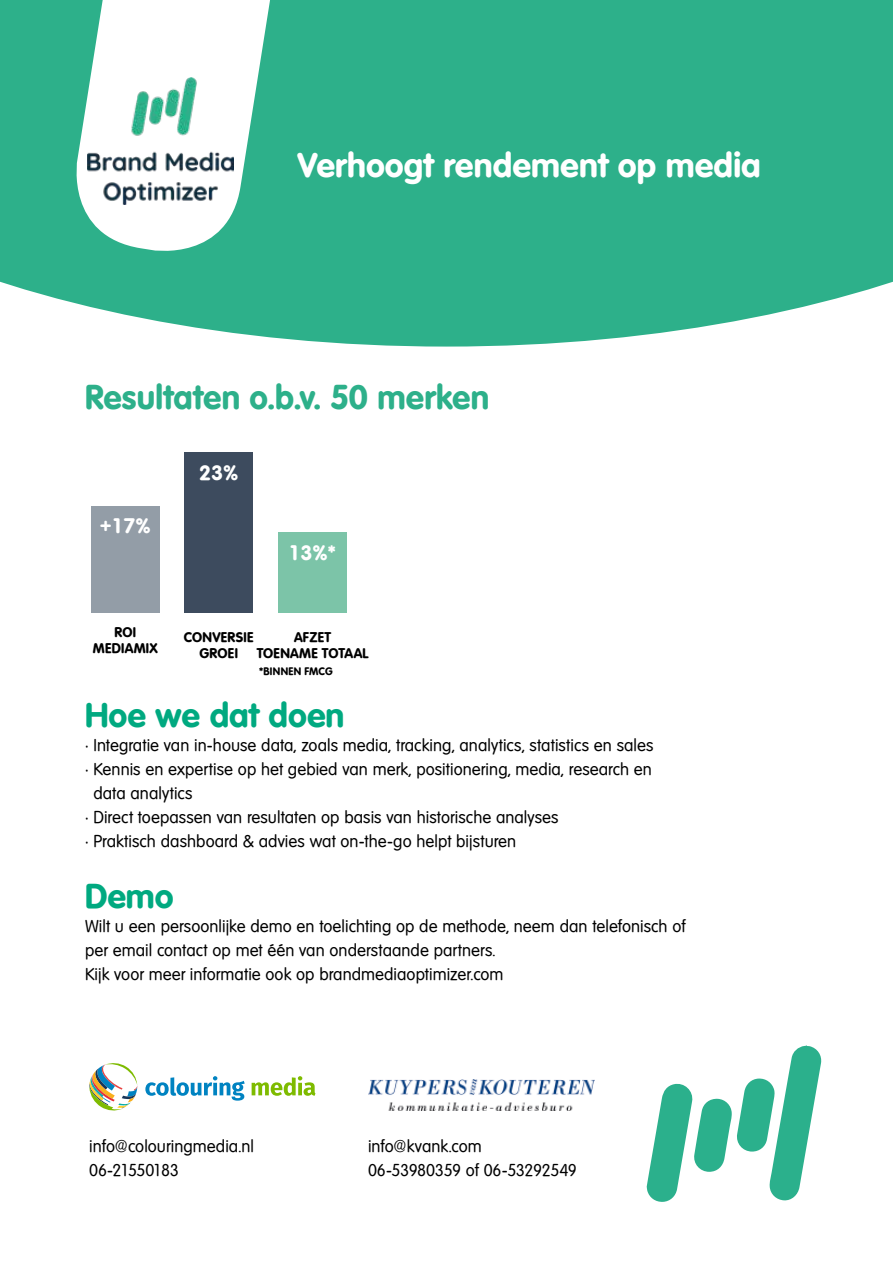
<style>
.page{position:relative;width:893px;height:1263px;background:#fff}
.page>*{position:absolute;margin:0;border:0;box-sizing:border-box;transform-origin:0 0}
.t1{font:700 33px "Volkswagen";letter-spacing:.005em;color:#2db08a}
.t2{font:700 33px "Volkswagen";letter-spacing:.005em;color:#fff}
.t3{font:700 33px "Volkswagen";color:#00a980}
.t4{font:700 20.1px "Volkswagen";color:#fff}
.t5{font:16.5px/24px "Volkswagen";letter-spacing:.005em;color:#000}
.t6{font:700 13.5px/16.2px "Volkswagen";letter-spacing:.02em;color:#000;text-align:center}
.t7{font:700 10.5px "Volkswagen";letter-spacing:.03em;color:#000}
</style>
<div class="page">
<svg style="left:0;top:0;width:893px;height:347px;background:#3cb592"></svg>
<svg style="left:65px;top:0;width:226px;height:262px"></svg>
<img style="left:88px;top:78px;width:145px;height:127px">
<svg style="left:145px;top:1076px;width:100px;height:25px"></svg>
<svg style="left:252px;top:1076px;width:63px;height:20px"></svg>
<svg style="left:89px;top:1063px;width:48px;height:47px"></svg>
<img style="left:368px;top:1079px;width:226px;height:32px">
<div style="left:91px;top:506px;width:69px;height:107px;background:#939da7"></div>
<div style="left:185px;top:452px;width:68px;height:161px;background:#3d4b5e"></div>
<div style="left:278px;top:533px;width:68px;height:80px;background:#7cc4a8"></div>
<svg style="left:647px;top:1045px;width:175px;height:157px"></svg>
<h1 class="t2" style="left:298px;top:145px;width:465px">Verhoogt rendement op media</h1>
<h1 class="t1" style="left:85px;top:376px;width:406px">Resultaten o.b.v. 50 merken</h1>
<p class="t4" style="left:100px;top:514px;width:52px">+17%</p>
<p class="t4" style="left:199px;top:460px;width:41px">23%</p>
<p class="t4" style="left:289px;top:540px;width:49px">13%*</p>
<p class="t6" style="left:93px;top:624px;width:66px">ROI<br>MEDIAMIX</p>
<p class="t6" style="left:184px;top:628px;width:71px">CONVERSIE<br>GROEI</p>
<p class="t6" style="left:257px;top:628px;width:113px">AFZET<br>TOENAME TOTAAL</p>
<p class="t7" style="left:259px;top:664px;width:75px">*BINNEN FMCG</p>
<h1 class="t3" style="left:85px;top:695px;width:261px">Hoe we dat doen</h1>
<p class="t5" style="left:85px;top:733px;width:570px">• Integratie van in-house data, zoals media, tracking, analytics, statistics en sales</p>
<p class="t5" style="left:93px;top:757px;width:560px;text-indent:-8px">• Kennis en expertise op het gebied van merk, positionering, media, research en data analytics</p>
<p class="t5" style="left:85px;top:805px;width:475px">• Direct toepassen van resultaten op basis van historische analyses</p>
<p class="t5" style="left:85px;top:829px;width:433px">• Praktisch dashboard &amp; advies wat on-the-go helpt bijsturen</p>
<h1 class="t3" style="left:85px;top:876px;width:90px">Demo</h1>
<p class="t5" style="left:85px;top:914px;width:602px">Wilt u een persoonlijke demo en toelichting op de methode, neem dan telefonisch of per email contact op met één van onderstaande partners.<br>Kijk voor meer informatie ook op brandmediaoptimizer.com</p>
<p class="t5" style="left:89px;top:1134px;width:166px">info@colouringmedia.nl<br>06-21550183</p>
<p class="t5" style="left:368px;top:1134px;width:210px">info@kvank.com<br>06-53980359 of 06-53292549</p>
</div>
